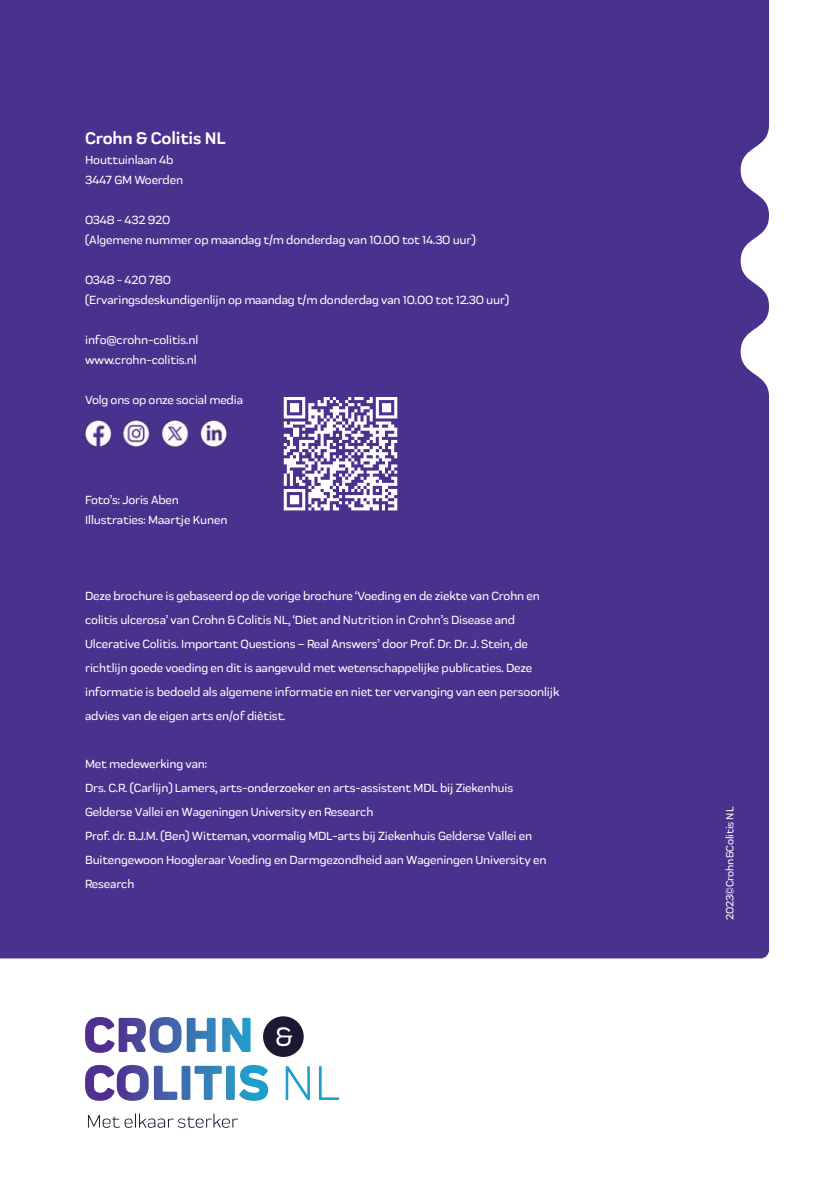
<style>
.page{position:relative;width:840px;height:1191px;background:#fff}
.page>*{position:absolute;margin:0;border:0;box-sizing:border-box;transform-origin:0 0}
.t1{font:700 17px "Praktika Rounded";letter-spacing:-.015em;color:#fff}
.t2{font:500 12px/24px "Praktika Rounded";letter-spacing:-.015em;color:#fff}
.t3{font:500 10.6px "Praktika Rounded";letter-spacing:-.015em;color:#fff}
</style>
<div class="page">
<div style="left:0;top:0;width:768px;height:958px;background:#49328d"></div>
<svg style="left:88px;top:1113px;width:150px;height:14px"></svg>
<svg style="left:85px;top:1016px;width:218px;height:84px"></svg>
<svg style="left:740px;top:125px;width:29px;height:272px"></svg>
<img style="left:85px;top:420px;width:141px;height:27px">
<svg style="left:283px;top:397px;width:114px;height:113px"></svg>
<p class="t1" style="left:85px;top:131px;width:142px">Crohn &amp; Colitis NL</p>
<p class="t2" style="left:85px;top:149px;width:90px">Houttuinlaan 4b</p>
<p class="t2" style="left:85px;top:169px;width:99px">3447 GM Woerden</p>
<p class="t2" style="left:85px;top:209px;width:87px">0348 - 432 920</p>
<p class="t2" style="left:85px;top:229px;width:392px">(Algemene nummer op maandag t/m donderdag van 10.00 tot 14.30 uur)</p>
<p class="t2" style="left:85px;top:269px;width:87px">0348 - 420 780</p>
<p class="t2" style="left:85px;top:289px;width:425px">(Ervaringsdeskundigenlijn op maandag t/m donderdag van 10.00 tot 12.30 uur)</p>
<p class="t2" style="left:85px;top:329px;width:115px">info@crohn-colitis.nl</p>
<p class="t2" style="left:85px;top:349px;width:113px">www.crohn-colitis.nl</p>
<p class="t2" style="left:85px;top:389px;width:159px">Volg ons op onze social media</p>
<p class="t2" style="left:85px;top:489px;width:95px">Foto’s: Joris Aben</p>
<p class="t2" style="left:85px;top:509px;width:144px">Illustraties: Maartje Kunen</p>
<p class="t2" style="left:85px;top:585px;width:475px">Deze brochure is gebaseerd op de vorige brochure ‘Voeding en de ziekte van Crohn en colitis ulcerosa’ van Crohn &amp; Colitis NL, ‘Diet and Nutrition in Crohn’s Disease and Ulcerative Colitis. Important Questions – Real Answers’ door Prof. Dr. Dr. J. Stein, de richtlijn goede voeding en dit is aangevuld met wetenschappelijke publicaties. Deze informatie is bedoeld als algemene informatie en niet ter vervanging van een persoonlijk advies van de eigen arts en/of diëtist.</p>
<p class="t2" style="left:85px;top:753px;width:123px">Met medewerking van:</p>
<p class="t2" style="left:85px;top:777px;width:429px">Drs. C.R. (Carlijn) Lamers, arts-onderzoeker en arts-assistent MDL bij Ziekenhuis<br>Gelderse Vallei en Wageningen University en Research</p>
<p class="t2" style="left:85px;top:825px;width:462px">Prof. dr. B.J.M. (Ben) Witteman, voormalig MDL-arts bij Ziekenhuis Gelderse Vallei en<br>Buitengewoon Hoogleraar Voeding en Darmgezondheid aan Wageningen University en<br>Research</p>
<p class="t3" style="left:725px;top:920px;width:115px;rotate:-90deg">2023©Crohn&amp;Colitis NL</p>
</div>
